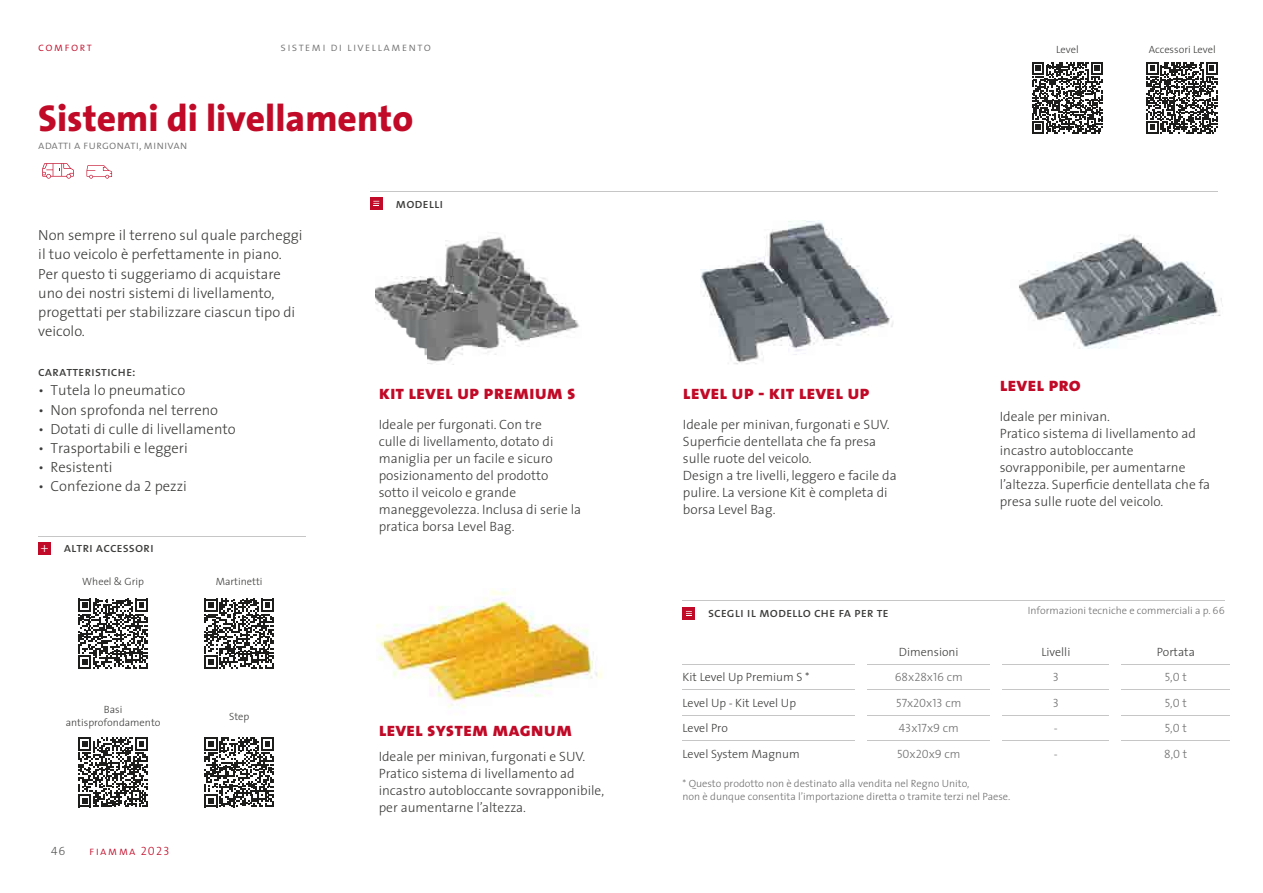
<style>
.page{position:relative;width:1263px;height:893px;background:#fff}
.page>*{position:absolute;margin:0;border:0;box-sizing:border-box;transform-origin:0 0}
.t1{font:800 37.5px "The Sans";color:#c10a27}
.t2{font:19.5px "The Sans Extra Bold Caps";color:#c10a27}
.t3{font:300 14.7px/19.2px "The Sans";color:#3c3c3b}
.t4{font:300 13.5px/17px "The Sans";color:#3c3c3b}
.t5{font:13.5px "The Sans Regular Caps";color:#3c3c3b}
.t6{font:300 13.5px "The Sans";color:#fff}
.t7{font:300 12px "The Sans";color:#3c3c3b}
.t8{font:12px "The Sans Light Caps";color:#706f6f}
.t9{font:12px "The Sans Light Caps";letter-spacing:.1em;color:#706f6f}
.t10{font:12px "The Sans Light Caps";letter-spacing:.1em;color:#c10a27}
.t11{font:300 12px "The Sans";color:#706f6f}
.t12{font:12px "The Sans Light Caps";color:#575756}
.t13{font:300 10.5px/12.8px "The Sans";color:#706f6f}
.t14{font:300 10.5px/12.8px "The Sans";color:#3c3c3b;text-align:center}
.s1{font-family:"The Sans Light Caps";font-weight:400}
.s2{font-family:"The Sans";font-weight:300}
</style>
<div class="page">
<img style="left:1019px;top:234px;width:204px;height:115px">
<svg style="left:42px;top:163px;width:32px;height:16px"></svg>
<svg style="left:87px;top:165px;width:25px;height:14px"></svg>
<hr style="left:370px;top:191px;width:848px;height:1px;background:#c6c6c6">
<hr style="left:38px;top:536px;width:268px;height:1px;background:#c6c6c6">
<div style="left:38px;top:542px;width:13px;height:13px;background:#c10a27"></div>
<svg style="left:1032px;top:62px;width:71px;height:71px"></svg>
<svg style="left:1146px;top:62px;width:72px;height:71px"></svg>
<img style="left:700px;top:221px;width:193px;height:144px">
<img style="left:376px;top:237px;width:204px;height:128px">
<div style="left:370px;top:197px;width:13px;height:13px;background:#c10a27"></div>
<svg style="left:373px;top:201px;width:6px;height:5px"></svg>
<hr style="left:682px;top:664px;width:173px;height:1px;background:#c6c6c6">
<hr style="left:867px;top:664px;width:123px;height:1px;background:#c6c6c6">
<hr style="left:1003px;top:664px;width:106px;height:1px;background:#c6c6c6">
<hr style="left:1122px;top:664px;width:108px;height:1px;background:#c6c6c6">
<hr style="left:682px;top:690px;width:173px;height:1px;background:#c6c6c6">
<hr style="left:867px;top:690px;width:123px;height:1px;background:#c6c6c6">
<hr style="left:1003px;top:690px;width:106px;height:1px;background:#c6c6c6">
<hr style="left:1122px;top:690px;width:108px;height:1px;background:#c6c6c6">
<hr style="left:682px;top:715px;width:173px;height:1px;background:#c6c6c6">
<hr style="left:867px;top:715px;width:123px;height:1px;background:#c6c6c6">
<hr style="left:1003px;top:715px;width:106px;height:1px;background:#c6c6c6">
<hr style="left:1122px;top:715px;width:108px;height:1px;background:#c6c6c6">
<hr style="left:682px;top:741px;width:173px;height:1px;background:#c6c6c6">
<hr style="left:867px;top:741px;width:123px;height:1px;background:#c6c6c6">
<hr style="left:1003px;top:741px;width:106px;height:1px;background:#c6c6c6">
<hr style="left:1122px;top:741px;width:108px;height:1px;background:#c6c6c6">
<img style="left:376px;top:589px;width:227px;height:119px">
<hr style="left:682px;top:601px;width:543px;height:1px;background:#c6c6c6">
<div style="left:682px;top:607px;width:13px;height:13px;background:#c10a27"></div>
<svg style="left:686px;top:611px;width:6px;height:5px"></svg>
<svg style="left:78px;top:599px;width:70px;height:70px"></svg>
<svg style="left:204px;top:599px;width:70px;height:70px"></svg>
<svg style="left:78px;top:737px;width:70px;height:70px"></svg>
<svg style="left:204px;top:737px;width:70px;height:70px"></svg>
<p class="t10" style="left:38px;top:40px;width:55px">comfort</p>
<p class="t14" style="left:1056px;top:43px;width:24px">Level</p>
<p class="t9" style="left:281px;top:40px;width:152px">sistemi di livellamento</p>
<h1 class="t1" style="left:38px;top:86px;width:377px">Sistemi di livellamento</h1>
<p class="t8" style="left:38px;top:138px;width:151px">adatti a furgonati, minivan</p>
<p class="t5" style="left:395px;top:196px;width:49px">modelli</p>
<p class="t14" style="left:1149px;top:43px;width:69px">Accessori Level</p>
<p class="t3" style="left:38px;top:225px;width:266px">Non sempre il terreno sul quale parcheggi il tuo veicolo è perfettamente in piano.<br>Per questo ti suggeriamo di acquistare uno dei nostri sistemi di livellamento, progettati per stabilizzare ciascun tipo di veicolo.</p>
<p class="t5" style="left:38px;top:364px;width:99px">caratteristiche:</p>
<p class="t3" style="left:38px;top:380px;width:149px">• Tutela lo pneumatico</p>
<p class="t3" style="left:38px;top:400px;width:181px">• Non sprofonda nel terreno</p>
<p class="t3" style="left:38px;top:419px;width:199px">• Dotati di culle di livellamento</p>
<p class="t3" style="left:38px;top:438px;width:151px">• Trasportabili e leggeri</p>
<p class="t3" style="left:38px;top:457px;width:76px">• Resistenti</p>
<p class="t3" style="left:38px;top:476px;width:150px">• Confezione da <span class="s1">2</span> pezzi</p>
<p class="t6" style="left:41px;top:536px;width:9px">+</p>
<p class="t5" style="left:64px;top:540px;width:92px">altri accessori</p>
<p class="t14" style="left:82px;top:575px;width:63px">Wheel &amp; Grip</p>
<p class="t14" style="left:66px;top:703px;width:96px">Basi antisprofondamento</p>
<p class="t12" style="left:51px;top:844px;width:16px">46</p>
<p class="t10" style="left:89px;top:844px;width:82px">fiamma 2023</p>
<p class="t14" style="left:216px;top:575px;width:48px">Martinetti</p>
<p class="t14" style="left:229px;top:710px;width:22px">Step</p>
<h2 class="t2" style="left:379px;top:376px;width:198px">kit level up premium s</h2>
<p class="t4" style="left:379px;top:415px;width:204px">Ideale per furgonati. Con tre<br>culle di livellamento, dotato di maniglia per un facile e sicuro posizionamento del prodotto sotto il veicolo e grande maneggevolezza. Inclusa di serie la pratica borsa Level Bag.</p>
<h2 class="t2" style="left:379px;top:713px;width:195px">level system magnum</h2>
<p class="t4" style="left:379px;top:748px;width:227px">Ideale per minivan, furgonati e SUV.<br>Pratico sistema di livellamento ad incastro autobloccante sovrapponibile, per aumentarne l’altezza.</p>
<h2 class="t2" style="left:683px;top:376px;width:188px">level up - kit level up</h2>
<p class="t4" style="left:683px;top:415px;width:215px">Ideale per minivan, furgonati e SUV.<br>Superficie dentellata che fa presa sulle ruote del veicolo.<br>Design a tre livelli, leggero e facile da pulire. La versione Kit è completa di borsa Level Bag.</p>
<h2 class="t2" style="left:1000px;top:368px;width:83px">level pro</h2>
<p class="t4" style="left:1000px;top:407px;width:212px">Ideale per minivan.<br>Pratico sistema di livellamento ad incastro autobloccante sovrapponibile, per aumentarne l’altezza. Superficie dentellata che fa presa sulle ruote del veicolo.</p>
<p class="t5" style="left:708px;top:605px;width:182px">scegli il modello che fa per te</p>
<p class="t13" style="left:1028px;top:604px;width:198px">Informazioni tecniche e commerciali a p. <span class="s1">66</span></p>
<p class="t7" style="left:899px;top:642px;width:61px">Dimensioni</p>
<p class="t7" style="left:1041px;top:642px;width:31px">Livelli</p>
<p class="t7" style="left:1157px;top:642px;width:40px">Portata</p>
<p class="t7" style="left:682px;top:667px;width:128px">Kit Level Up Premium S *</p>
<p class="t8" style="left:895px;top:671px;width:69px">68<span class="s2">x</span>28<span class="s2">x</span>16 <span class="s2">cm</span></p>
<p class="t8" style="left:1053px;top:671px;width:8px">3</p>
<p class="t8" style="left:1165px;top:671px;width:24px">5<span class="s2">,</span>0 <span class="s2">t</span></p>
<p class="t7" style="left:682px;top:693px;width:115px">Level Up - Kit Level Up</p>
<p class="t8" style="left:896px;top:696px;width:67px">57<span class="s2">x</span>20<span class="s2">x</span>13 <span class="s2">cm</span></p>
<p class="t8" style="left:1053px;top:696px;width:8px">3</p>
<p class="t8" style="left:1165px;top:696px;width:24px">5<span class="s2">,</span>0 <span class="s2">t</span></p>
<p class="t7" style="left:682px;top:718px;width:47px">Level Pro</p>
<p class="t8" style="left:899px;top:722px;width:62px">43<span class="s2">x</span>17<span class="s2">x</span>9 <span class="s2">cm</span></p>
<p class="t11" style="left:1054px;top:718px;width:5px">-</p>
<p class="t8" style="left:1165px;top:722px;width:24px">5<span class="s2">,</span>0 <span class="s2">t</span></p>
<p class="t7" style="left:682px;top:744px;width:119px">Level System Magnum</p>
<p class="t8" style="left:897px;top:747px;width:65px">50<span class="s2">x</span>20<span class="s2">x</span>9 <span class="s2">cm</span></p>
<p class="t11" style="left:1054px;top:744px;width:5px">-</p>
<p class="t8" style="left:1164px;top:747px;width:25px">8<span class="s2">,</span>0 <span class="s2">t</span></p>
<p class="t13" style="left:682px;top:777px;width:329px">* Questo prodotto non è destinato alla vendita nel Regno Unito,<br>non è dunque consentita l’importazione diretta o tramite terzi nel Paese.</p>
</div>
